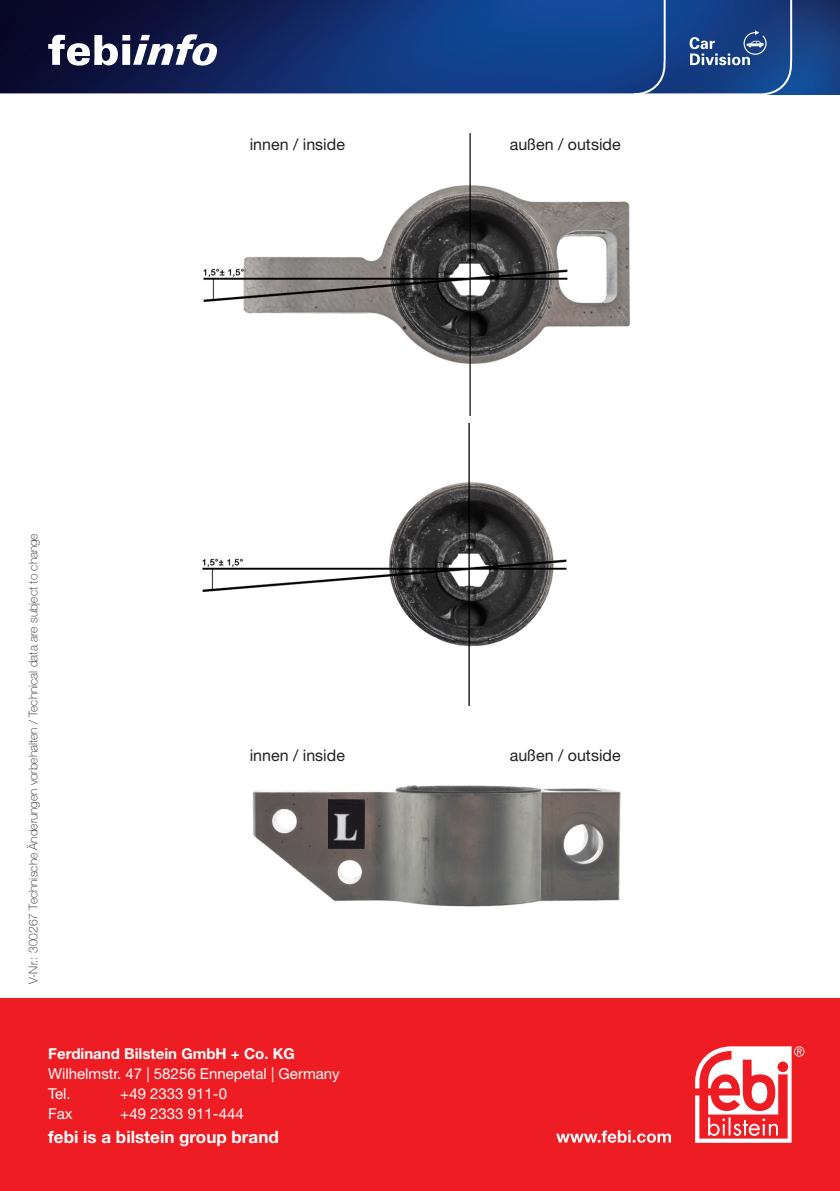
<style>
.page{position:relative;width:840px;height:1191px;background:#fff}
.page>*{position:absolute;margin:0;border:0;box-sizing:border-box;transform-origin:0 0}
.t1{font:700 17px "Helvetica Neue LT Std";color:#fff}
.t2{font:16px "Helvetica Neue LT Pro";color:#231f20}
.t3{font:15px "Helvetica Neue LT Std";color:#fff}
.t4{font:700 15px "Helvetica Neue LT Std";color:#fff}
.t5{font:100 12px "Helvetica Neue LT Std";color:#231f20}
</style>
<div class="page">
<div style="left:0;top:998px;width:839px;height:193px;background:#ee1d23"></div>
<svg style="left:695px;top:1046px;width:109px;height:96px"></svg>
<svg style="left:556px;top:1130px;width:114px;height:12px"></svg>
<img style="left:792px;top:0;width:47px;height:95px">
<svg style="left:0;top:0;width:792px;height:95px;background:#153471"></svg>
<svg style="left:631px;top:0;width:35px;height:95px;background:#245196"></svg>
<svg style="left:689px;top:30px;width:77px;height:35px;background:#45659c"></svg>
<svg style="left:48px;top:34px;width:169px;height:32px"></svg>
<img style="left:203px;top:133px;width:428px;height:282px">
<img style="left:252px;top:785px;width:369px;height:122px">
<img style="left:202px;top:424px;width:365px;height:282px">
<img style="left:328px;top:800px;width:36px;height:48px">
<div style="left:235px;top:238px;width:79px;height:17px;background:#fff"></div>
<div style="left:548px;top:183px;width:79px;height:17px;background:#fff"></div>
<p class="t2" style="left:249px;top:134px;width:97px">innen / inside</p>
<p class="t2" style="left:509px;top:134px;width:112px">außen / outside</p>
<p class="t5" style="left:26px;top:984px;width:452px;rotate:-90deg">V-Nr.: 300267 Technische Änderungen vorbehalten / Technical data are subject to change</p>
<p class="t2" style="left:249px;top:745px;width:97px">innen / inside</p>
<p class="t2" style="left:509px;top:745px;width:112px">außen / outside</p>
<p class="t4" style="left:48px;top:1043px;width:248px">Ferdinand Bilstein GmbH + Co. KG</p>
<p class="t3" style="left:48px;top:1064px;width:293px">Wilhelmstr. 47 | 58256 Ennepetal | Germany</p>
<p class="t3" style="left:48px;top:1084px;width:24px">Tel.</p>
<p class="t3" style="left:120px;top:1084px;width:108px">+49 2333 911-0</p>
<p class="t3" style="left:48px;top:1104px;width:26px">Fax</p>
<p class="t3" style="left:120px;top:1104px;width:125px">+49 2333 911-444</p>
<p class="t1" style="left:48px;top:1126px;width:232px">febi is a bilstein group brand</p>
</div>
